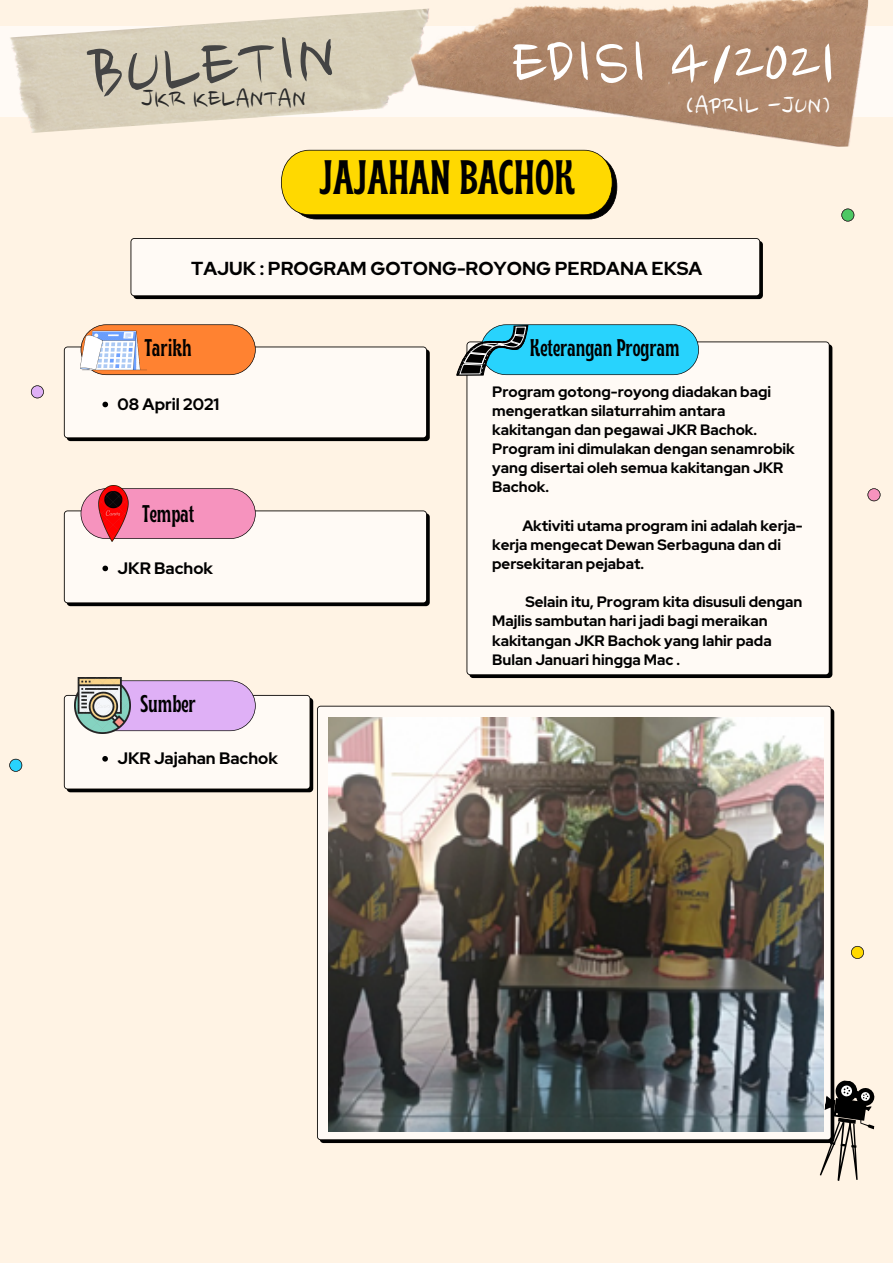
<style>
.page{position:relative;width:893px;height:1263px;background:#fff3e4}
.page>*{position:absolute;margin:0;border:0;box-sizing:border-box;transform-origin:0 0}
.t1{font:79.8px "Nanum Brush";color:#444}
.t2{font:75px "Nanum Brush";color:#fff}
.t3{font:700 condensed 48.22px "Brice";color:#000}
.t4{font:28.8px "Nanum Brush";color:#fff}
.t5{font:28.8px "Nanum Brush";color:#282828}
.t6{font:700 condensed 24.15px "Brice";color:#000}
.t7{font:700 18.75px "Red Hat Display";color:#000}
.t8{font:700 16.5px "Red Hat Display";color:#000}
.t9{font:700 15px/19.1px "Red Hat Display";color:#000}
</style>
<div class="page">
<div style="left:0;top:26px;width:893px;height:91px;background:#fffaf5"></div>
<svg style="left:317px;top:706px;width:517px;height:437px;background:#cac6c2"></svg>
<div style="left:466px;top:341px;width:366px;height:337px;background:#fffaf5"></div>
<svg style="left:281px;top:150px;width:336px;height:69px;background:#e7c607"></svg>
<svg style="left:130px;top:238px;width:633px;height:61px;background:#eae5e1"></svg>
<svg style="left:31px;top:385px;width:13px;height:13px"></svg>
<img style="left:328px;top:717px;width:495px;height:414px">
<svg style="left:9px;top:759px;width:13px;height:13px"></svg>
<svg style="left:867px;top:488px;width:13px;height:13px"></svg>
<svg style="left:841px;top:209px;width:13px;height:12px"></svg>
<svg style="left:851px;top:946px;width:13px;height:13px"></svg>
<svg style="left:456px;top:324px;width:243px;height:57px;background:#53c7e2"></svg>
<svg style="left:819px;top:1079px;width:56px;height:102px"></svg>
<img style="left:105px;top:485px;width:17px;height:3px">
<img style="left:77px;top:678px;width:45px;height:2px">
<svg style="left:64px;top:488px;width:366px;height:118px;background:#eed5d7"></svg>
<svg style="left:64px;top:324px;width:366px;height:117px;background:#efdacb"></svg>
<svg style="left:64px;top:680px;width:249px;height:112px;background:#dfd2dd"></svg>
<img style="left:10px;top:10px;width:397px;height:123px">
<img style="left:407px;top:0;width:462px;height:164px">
<p class="t1" style="left:85px;top:30px;width:249px;rotate:-4deg">BULETIN</p>
<p class="t2" style="left:511px;top:22px;width:327px">EDISI 4/2021</p>
<p class="t4" style="left:684px;top:90px;width:148px">(APRIL -JUN)</p>
<p class="t5" style="left:141px;top:83px;width:166px">JKR KELANTAN</p>
<p class="t3" style="left:319px;top:158px;width:257px">JAJAHAN BACHOK</p>
<p class="t7" style="left:191px;top:256px;width:512px">TAJUK : PROGRAM GOTONG-ROYONG PERDANA EKSA</p>
<p class="t6" style="left:144px;top:337px;width:49px">Tarikh</p>
<p class="t8" style="left:118px;top:393px;width:103px">08 April 2021</p>
<p class="t6" style="left:142px;top:504px;width:54px">Tempat</p>
<p class="t8" style="left:118px;top:557px;width:97px">JKR Bachok</p>
<p class="t6" style="left:140px;top:693px;width:57px">Sumber</p>
<p class="t8" style="left:117px;top:748px;width:162px">JKR Jajahan Bachok</p>
<p class="t6" style="left:530px;top:337px;width:151px">Keterangan Program</p>
<p class="t9" style="left:492px;top:382px;width:304px">Program gotong-royong diadakan bagi mengeratkan silaturrahim antara kakitangan dan pegawai JKR Bachok.<br>Program ini dimulakan dengan senamrobik yang disertai oleh semua kakitangan JKR<br>Bachok.</p>
<p class="t9" style="left:492px;top:516px;width:312px;text-indent:30px">Aktiviti utama program ini adalah kerja&shy;kerja mengecat Dewan Serbaguna dan di persekitaran pejabat.</p>
<p class="t9" style="left:492px;top:592px;width:312px;text-indent:33px">Selain itu, Program kita disusuli dengan Majlis sambutan hari jadi bagi meraikan kakitangan JKR Bachok yang lahir pada Bulan Januari hingga Mac .</p>
</div>
